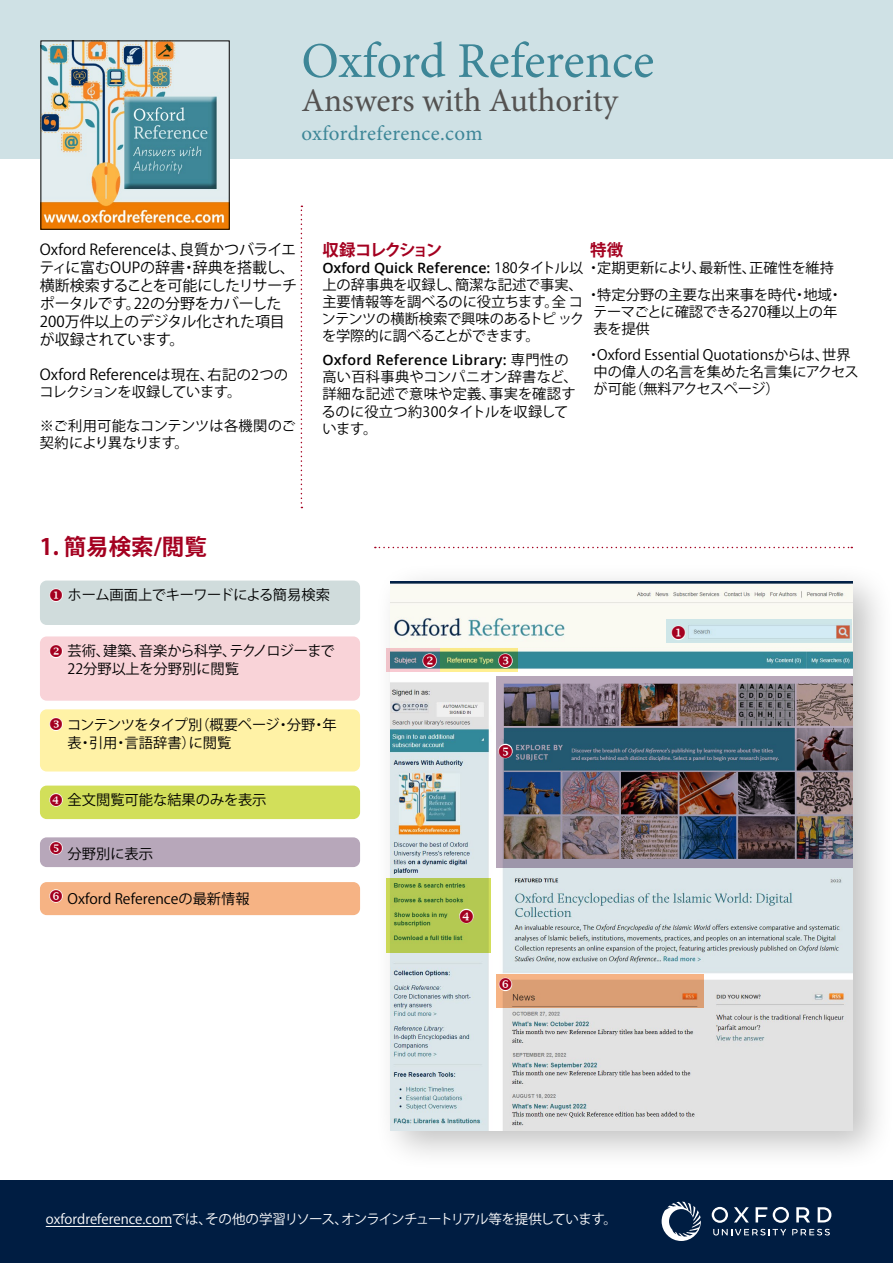
<style>
.page{position:relative;width:893px;height:1263px;background:#fff}
.page>*{position:absolute;margin:0;border:0;box-sizing:border-box;transform-origin:0 0}
.t1{font:50.1px "Minion Pro";letter-spacing:-.005em;color:#3d8697}
.t2{font:33px "Minion Pro";letter-spacing:-.005em;color:#545251}
.t3{font:700 22.5px "Koz Go Pr 6 N";color:#a40020}
.t4{font:21px "Minion Pro";letter-spacing:.015em;color:#3d8697}
.t5{font:700 16.5px "Koz Go Pr 6 N";letter-spacing:-.1em;color:#a40020}
.t6{font:15px/18px "Koz Go Pr 6 N";color:#000}
.t7{font:14.25px/17.1px "Koz Go Pr 6 N";color:#000}
.t8{font:14.25px/17.1px "Koz Go Pr 6 N";letter-spacing:.02em;color:#000}
.t9{font:600 14.25px "Open Sans";letter-spacing:.02em;color:#000}
.t10{font:14.25px "Koz Go Pr 6 N";letter-spacing:-.02em;color:#000}
.t11{font:14.25px "Koz Go Pr 6 N";letter-spacing:-.05em;color:#000}
.t12{font:13.5px "Koz Go Pr 6 N";letter-spacing:-.02em;color:#fff}
.s1{font-size:14.25px}
.s2{font-family:"Koz Min Pr 6 N"}
.s3{font-family:"Open Sans";font-weight:600}
.s4{font-family:"Koz Go Pr 6 N";font-weight:400}
</style>
<div class="page">
<div style="left:373px;top:562px;width:520px;height:609px;background:#000;opacity:.25"></div>
<img style="left:390px;top:582px;width:462px;height:548px">
<div style="left:0;top:0;width:893px;height:159px;background:#cfe1e5"></div>
<div style="left:0;top:1180px;width:893px;height:83px;background:#001d42"></div>
<div style="left:40px;top:580px;width:320px;height:45px;background:#d0dcdc;border-radius:7px"></div>
<div style="left:40px;top:636px;width:320px;height:65px;background:#f9d3d8;border-radius:7px"></div>
<div style="left:40px;top:709px;width:320px;height:62px;background:#fff2a6;border-radius:7px"></div>
<div style="left:40px;top:785px;width:320px;height:34px;background:#d2df5a;border-radius:7px"></div>
<div style="left:40px;top:837px;width:320px;height:30px;background:#b7a7ba;border-radius:7px"></div>
<div style="left:40px;top:882px;width:320px;height:33px;background:#f6b384;border-radius:7px"></div>
<svg style="left:375px;top:547px;width:477px;height:1px"></svg>
<svg style="left:301px;top:206px;width:1px;height:302px"></svg>
<img style="left:42px;top:42px;width:186px;height:186px">
<div style="left:40px;top:40px;width:190px;height:190px;border:1px solid #000"></div>
<hr style="left:46px;top:1226px;width:126px;height:1px;background:#fff">
<svg style="left:666px;top:620px;width:186px;height:23px;background:#cde1e6"></svg>
<svg style="left:387px;top:648px;width:53px;height:24px"></svg>
<svg style="left:441px;top:648px;width:77px;height:24px;background:#7ea76b"></svg>
<svg style="left:387px;top:878px;width:104px;height:74px;background:#aac14f"></svg>
<img style="left:496px;top:676px;width:356px;height:191px">
<svg style="left:496px;top:975px;width:208px;height:33px;background:#db9e74"></svg>
<svg style="left:662px;top:1202px;width:39px;height:39px"></svg>
<svg style="left:734px;top:1207px;width:15px;height:15px"></svg>
<svg style="left:796px;top:1207px;width:14px;height:15px"></svg>
<svg style="left:818px;top:1207px;width:13px;height:15px"></svg>
<svg style="left:712px;top:1207px;width:16px;height:16px"></svg>
<svg style="left:773px;top:1207px;width:16px;height:16px"></svg>
<svg style="left:756px;top:1207px;width:11px;height:15px"></svg>
<svg style="left:713px;top:1229px;width:73px;height:6px"></svg>
<svg style="left:792px;top:1229px;width:38px;height:6px"></svg>
<svg style="left:499px;top:654px;width:13px;height:13px"></svg>
<svg style="left:460px;top:909px;width:13px;height:13px"></svg>
<svg style="left:499px;top:744px;width:13px;height:13px"></svg>
<svg style="left:499px;top:978px;width:12px;height:12px"></svg>
<svg style="left:672px;top:626px;width:13px;height:13px"></svg>
<svg style="left:423px;top:654px;width:13px;height:13px"></svg>
<h1 class="t1" style="left:301px;top:27px;width:354px">Oxford Reference</h1>
<h2 class="t2" style="left:301px;top:79px;width:318px">Answers with Authority</h2>
<h3 class="t4" style="left:301px;top:119px;width:183px">oxfordreference.com</h3>
<p class="t6" style="left:40px;top:240px;width:259px">Oxford Referenceは、良質かつバライエティに富むOUPの辞書・辞典を搭載し、横断検索することを可能にしたリサーチポータルです。22の分野をカバーした<br>200万件以上のデジタル化された項目が収録されています。</p>
<p class="t6" style="left:40px;top:366px;width:250px">Oxford Reference<span class="s1">は現在、右記の2つの</span></p>
<p class="t11" style="left:39px;top:384px;width:204px">コレクションを収録しています。</p>
<p class="t7" style="left:40px;top:418px;width:257px">※ご利用可能なコンテンツは各機関のご契約により異なります。</p>
<p class="t5" style="left:590px;top:241px;width:35px">特徴</p>
<p class="t7" style="left:593px;top:286px;width:251px;text-indent:-7px">・特定分野の主要な出来事を時代・地域・テーマごとに確認できる270種以上の年表を提供</p>
<p class="t7" style="left:593px;top:346px;width:267px;text-indent:-7px"><span class="s2">・</span>Oxford Essential Quotationsからは、世界中の偉人の名言を集めた名言集にアクセスが可能（無料アクセスページ）</p>
<p class="t5" style="left:322px;top:241px;width:122px">収録コレクション</p>
<p class="t7" style="left:322px;top:260px;width:514px"><span class="s3">Oxford Quick Reference:</span> 180タイトル以・定期更新により、最新性、正確性を維持上の辞事典を収録し、簡潔な記述で事実、<br>主要情報等を調べるのに役立ちます。全 コ<br>ンテンツの横断検索で興味のあるトピ ック<br>を学際的に調べることができます。</p>
<p class="t9" style="left:322px;top:350px;width:248px">Oxford Reference Library: <span class="s4">専門性の</span></p>
<p class="t8" style="left:321px;top:369px;width:258px">高い百科事典やコンパニオン辞書など、詳細な記述で意味や定義、事実を確認するのに役立つ約300タイトルを収録しています。</p>
<h3 class="t3" style="left:40px;top:534px;width:168px">1. 簡易検索/閲覧</h3>
<p class="t10" style="left:68px;top:587px;width:264px">ホーム画面上でキーワードによる簡易検索</p>
<p class="t7" style="left:68px;top:642px;width:269px;line-height:18px">芸術、建築、音楽から科学、テクノロジーまで<br>22分野以上を分野別に閲覧</p>
<p class="t7" style="left:67px;top:716px;width:271px;line-height:18px">コンテンツをタイプ別（概要ページ・分野・年表・引用・言語辞書）に閲覧</p>
<p class="t7" style="left:68px;top:791px;width:200px">全文閲覧可能な結果のみを表示</p>
<p class="t7" style="left:68px;top:845px;width:87px">分野別に表示</p>
<p class="t7" style="left:68px;top:890px;width:184px">Oxford Referenceの最新情報</p>
<p class="t12" style="left:46px;top:1212px;width:573px">oxfordreference.comでは、その他の学習リソース、オンラインチュートリアル等を提供しています。</p>
</div>
